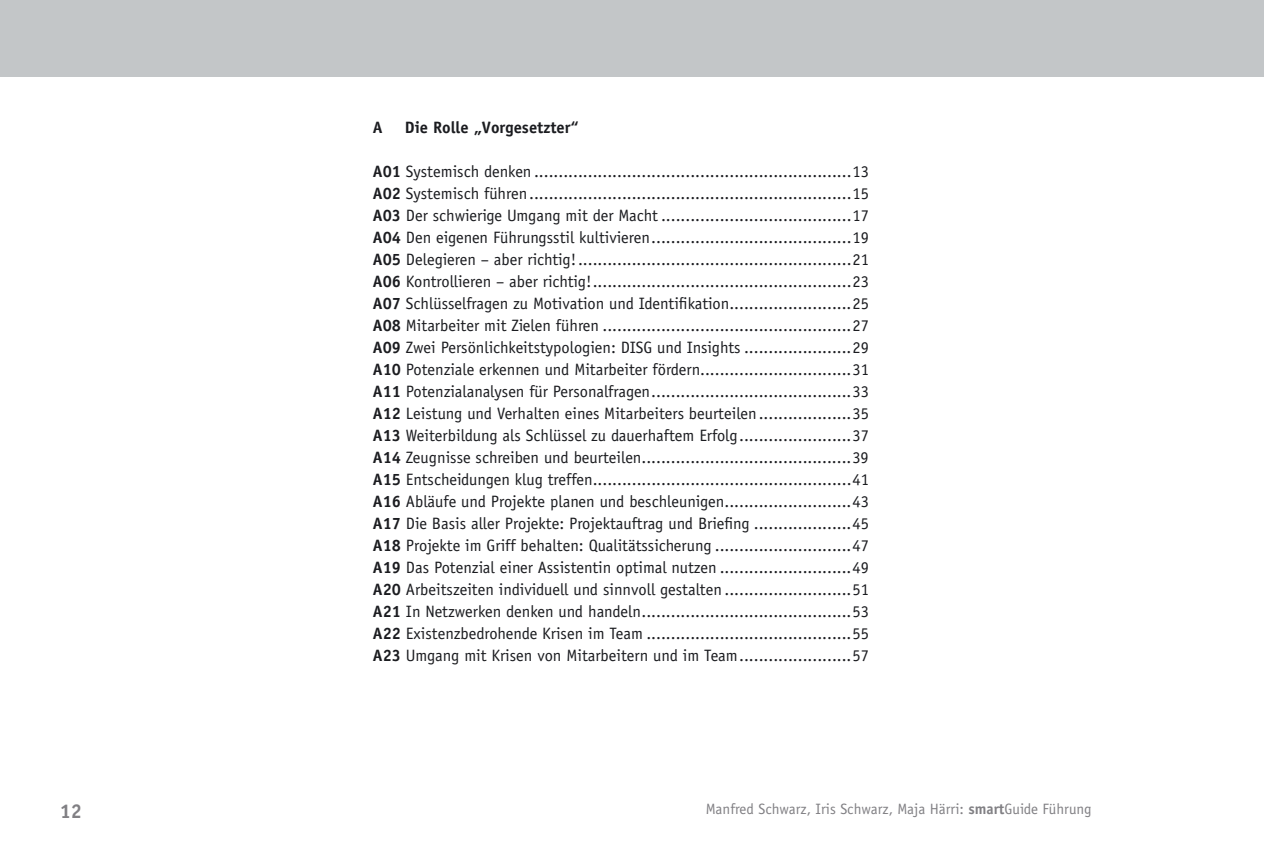
<style>
.page{position:relative;width:1264px;height:852px;background:#fff}
.page>*{position:absolute;margin:0;border:0;box-sizing:border-box;transform-origin:0 0}
.t1{font:700 20px "Officina Sans";color:#818084}
.t2{font:16.4px/22px "Officina Sans";color:#1b1c20;text-align:justify}
.t3{font:700 16.4px "Officina Sans";color:#1b1c20}
.t4{font:15px "Officina Sans";color:#818084}
.s1{font-weight:700}
</style>
<div class="page">
<div style="left:0;top:0;width:1256px;height:77px;background:#c3c6c8"></div>
<div style="left:1256px;top:0;width:8px;height:77px;background:#c3c6c8"></div>
<p class="t3" style="left:373px;top:121px;width:11px">A</p>
<p class="t3" style="left:405px;top:121px;width:175px">Die Rolle „Vorgesetzter“</p>
<p class="t2" style="left:373px;top:162px;width:498px"><span class="s1">A01</span> Systemisch denken .................................................................13<br><span class="s1">A02</span> Systemisch führen ..................................................................15<br><span class="s1">A03</span> Der schwierige Umgang mit der Macht .......................................17<br><span class="s1">A04</span> Den eigenen Führungsstil kultivieren .........................................19<br><span class="s1">A05</span> Delegieren – aber richtig! ........................................................21<br><span class="s1">A06</span> Kontrollieren – aber richtig! .....................................................23<br><span class="s1">A07</span> Schlüsselfragen zu Motivation und Identifikation .........................25<br><span class="s1">A08</span> Mitarbeiter mit Zielen führen ...................................................27<br><span class="s1">A09</span> Zwei Persönlichkeitstypologien: DISG und Insights ......................29<br><span class="s1">A10</span> Potenziale erkennen und Mitarbeiter fördern...............................31<br><span class="s1">A11</span> Potenzialanalysen für Personalfragen .........................................33<br><span class="s1">A12</span> Leistung und Verhalten eines Mitarbeiters beurteilen ...................35<br><span class="s1">A13</span> Weiterbildung als Schlüssel zu dauerhaftem Erfolg .......................37<br><span class="s1">A14</span> Zeugnisse schreiben und beurteilen...........................................39<br><span class="s1">A15</span> Entscheidungen klug treffen.....................................................41<br><span class="s1">A16</span> Abläufe und Projekte planen und beschleunigen ..........................43<br><span class="s1">A17</span> Die Basis aller Projekte: Projektauftrag und Briefing ....................45<br><span class="s1">A18</span> Projekte im Griff behalten: Qualitätssicherung ............................47<br><span class="s1">A19</span> Das Potenzial einer Assistentin optimal nutzen ...........................49<br><span class="s1">A20</span> Arbeitszeiten individuell und sinnvoll gestalten ..........................51<br><span class="s1">A21</span> In Netzwerken denken und handeln ...........................................53<br><span class="s1">A22</span> Existenzbedrohende Krisen im Team ..........................................55<br><span class="s1">A23</span> Umgang mit Krisen von Mitarbeitern und im Team .......................57</p>
<p class="t1" style="left:60px;top:803px;width:24px">12</p>
<p class="t4" style="left:706px;top:803px;width:387px">Manfred Schwarz, Iris Schwarz, Maja Härri: <span class="s1">smart</span>Guide Führung</p>
</div>
